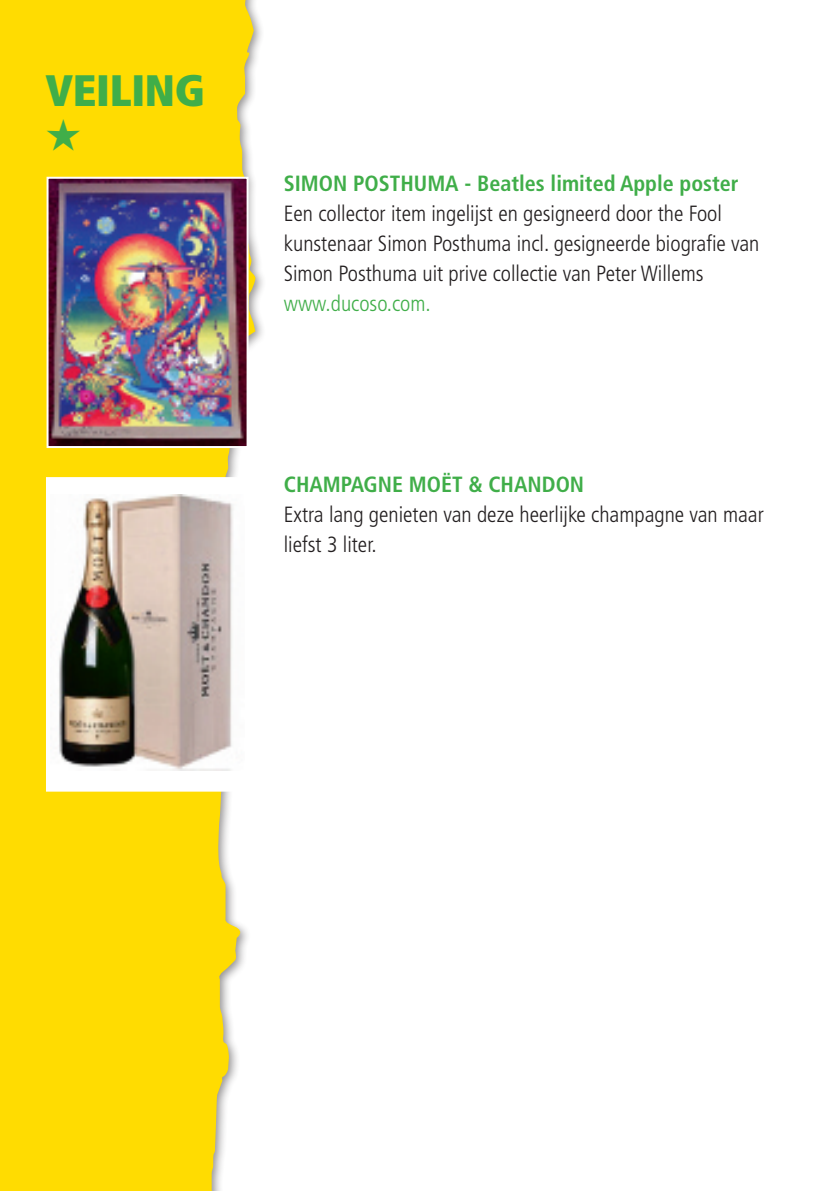
<style>
.page{position:relative;width:840px;height:1191px;background:#fff}
.page>*{position:absolute;margin:0;border:0;box-sizing:border-box;transform-origin:0 0}
.t1{font:900 condensed 44px "Frutiger";letter-spacing:-.005em;color:#40ae49}
.t2{font:300 condensed 22px/30px "Frutiger";color:#231f20}
.t3{font:700 condensed 22px "Frutiger";color:#40ae49}
.t4{font:300 condensed 22px "Frutiger";color:#40ae49}
</style>
<div class="page">
<svg style="left:0;top:0;width:255px;height:1191px;fill:#ffdc01"></svg>
<div style="left:47px;top:478px;width:201px;height:312px;background:#fff"></div>
<img style="left:59px;top:495px;width:174px;height:275px">
<img style="left:49px;top:180px;width:196px;height:265px">
<div style="left:46px;top:177px;width:202px;height:271px;border:2px solid #fff"></div>
<svg style="left:47px;top:119px;width:33px;height:32px"></svg>
<h1 class="t1" style="left:45px;top:64px;width:161px">VEILING</h1>
<p class="t3" style="left:283px;top:171px;width:456px">SIMON POSTHUMA - BEATLES LIMITED APPLE POSTER</p>
<p class="t2" style="left:283px;top:199px;width:477px">Een collector item ingelijst en gesigneerd door the Fool kunstenaar Simon Posthuma incl. gesigneerde biografie van<br>Simon Posthuma uit prive collectie van Peter Willems</p>
<p class="t4" style="left:283px;top:291px;width:148px">www.ducoso.com.</p>
<p class="t3" style="left:283px;top:471px;width:302px">CHAMPAGNE MOËT &amp; CHANDON</p>
<p class="t2" style="left:283px;top:499px;width:481px">Extra lang genieten van deze heerlijke champagne van maar liefst 3 liter.</p>
</div>
